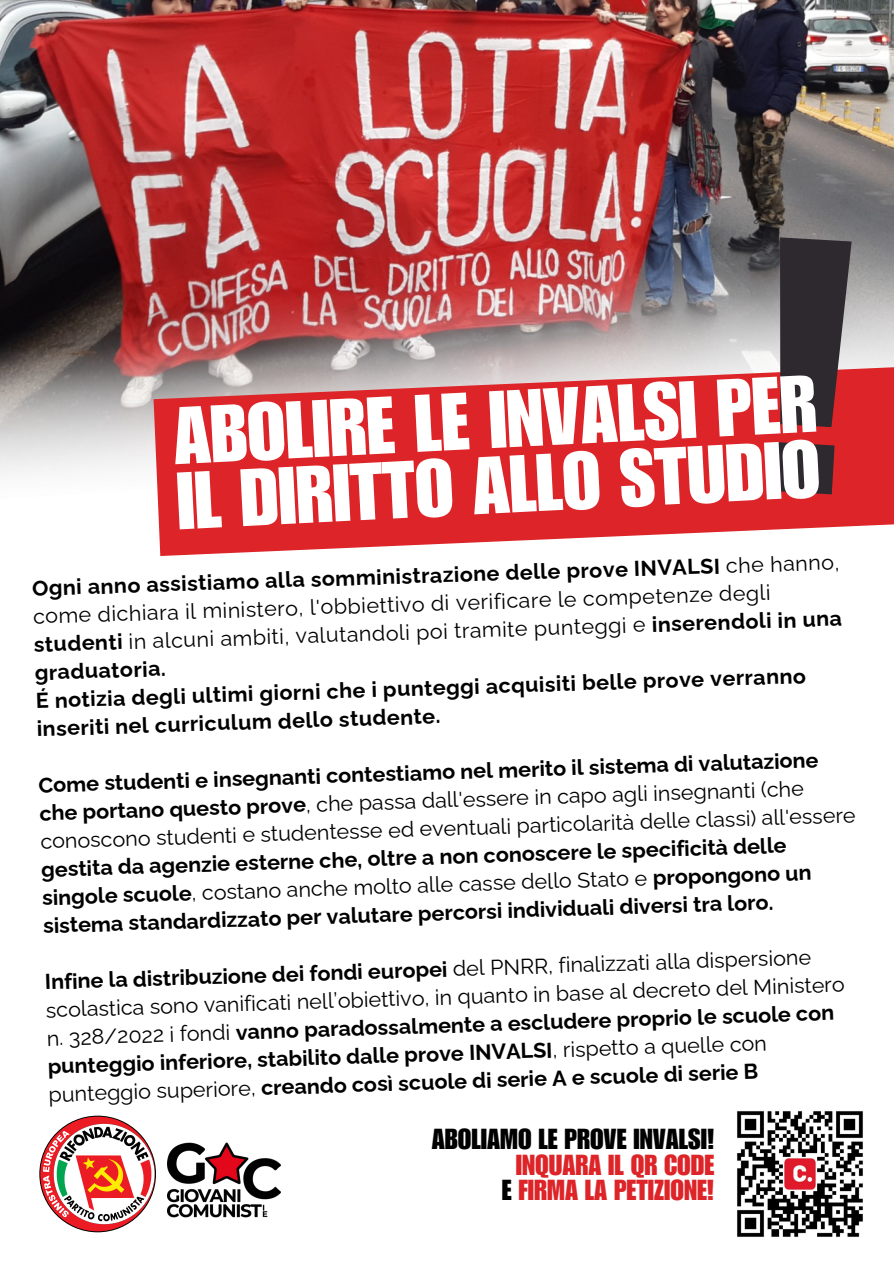
<style>
.page{position:relative;width:894px;height:1264px;background:#fff}
.page>*{position:absolute;margin:0;border:0;box-sizing:border-box;transform-origin:0 0}
.t1{font:79.5px "Impact LT Std";color:#fff}
.t2{font:28.2px/25.8px "Impact LT Std";color:#dd2529;text-align:right}
.t3{font:700 21.45px/28px "Raleway";color:#000}
.t4{font:21.45px/27.9px "Raleway";color:#000}
.s1{font-weight:700}
.s2{font-weight:400}
.s3{color:#000}
</style>
<div class="page">
<img style="left:0;top:0;width:893px;height:474px">
<svg style="left:153px;top:367px;width:740px;height:189px;background:#dd474a"></svg>
<img style="left:737px;top:1111px;width:126px;height:126px">
<img style="left:168px;top:1142px;width:112px;height:76px">
<svg style="left:40px;top:1116px;width:115px;height:115px"></svg>
<svg style="left:765px;top:233px;width:86px;height:261px;background:#c56d6f"></svg>
<p class="t1" style="left:172px;top:408px;width:645px;rotate:-3deg">ABOLIRE LE INVALSI PER</p>
<p class="t1" style="left:175px;top:473px;width:645px;rotate:-3deg">IL DIRITTO ALLO STUDIO</p>
<p class="t4" style="left:31px;top:575px;width:809px;rotate:-2deg"><span class="s1">Ogni anno assistiamo alla somministrazione delle prove INVALSI</span> che hanno, come dichiara il ministero, l'obbiettivo di verificare le competenze degli <span class="s1">studenti</span> in alcuni ambiti, valutandoli poi tramite punteggi e <span class="s1">inserendoli in una graduatoria.</span></p>
<p class="t3" style="left:35px;top:687px;width:772px;line-height:27.6px;rotate:-2deg">É notizia degli ultimi giorni che i punteggi acquisiti belle prove verranno inseriti nel curriculum dello studente.</p>
<p class="t3" style="left:38px;top:772px;width:817px;rotate:-2deg">Come studenti e insegnanti contestiamo nel merito il sistema di valutazione che portano questo prove<span class="s2">, che passa dall'essere in capo agli insegnanti (che conoscono studenti e studentesse ed eventuali particolarità delle classi) all'essere </span>gestita da agenzie esterne che, oltre a non conoscere le specificità delle singole scuole<span class="s2">, costano anche molto alle casse dello Stato e</span> propongono un sistema standardizzato per valutare percorsi individuali diversi tra loro.</p>
<p class="t3" style="left:44px;top:968px;width:800px;rotate:-2deg">Infine la distribuzione dei fondi europei <span class="s2">del PNRR, finalizzati alla dispersione scolastica sono vanificati nell’obiettivo, in quanto in base al decreto del Ministero n. 328/2022 i fondi</span> vanno paradossalmente a escludere proprio le scuole con punteggio inferiore, stabilito dalle prove INVALSI<span class="s2">, rispetto a quelle con punteggio superiore,</span> creando così scuole di serie A e scuole di serie B</p>
<p class="t2" style="left:431px;top:1129px;width:284px"><span class="s3">ABOLIAMO LE PROVE INVALSI!<br></span>INQUARA IL QR CODE<br><span class="s3">E</span> FIRMA LA PETIZIONE!</p>
</div>
